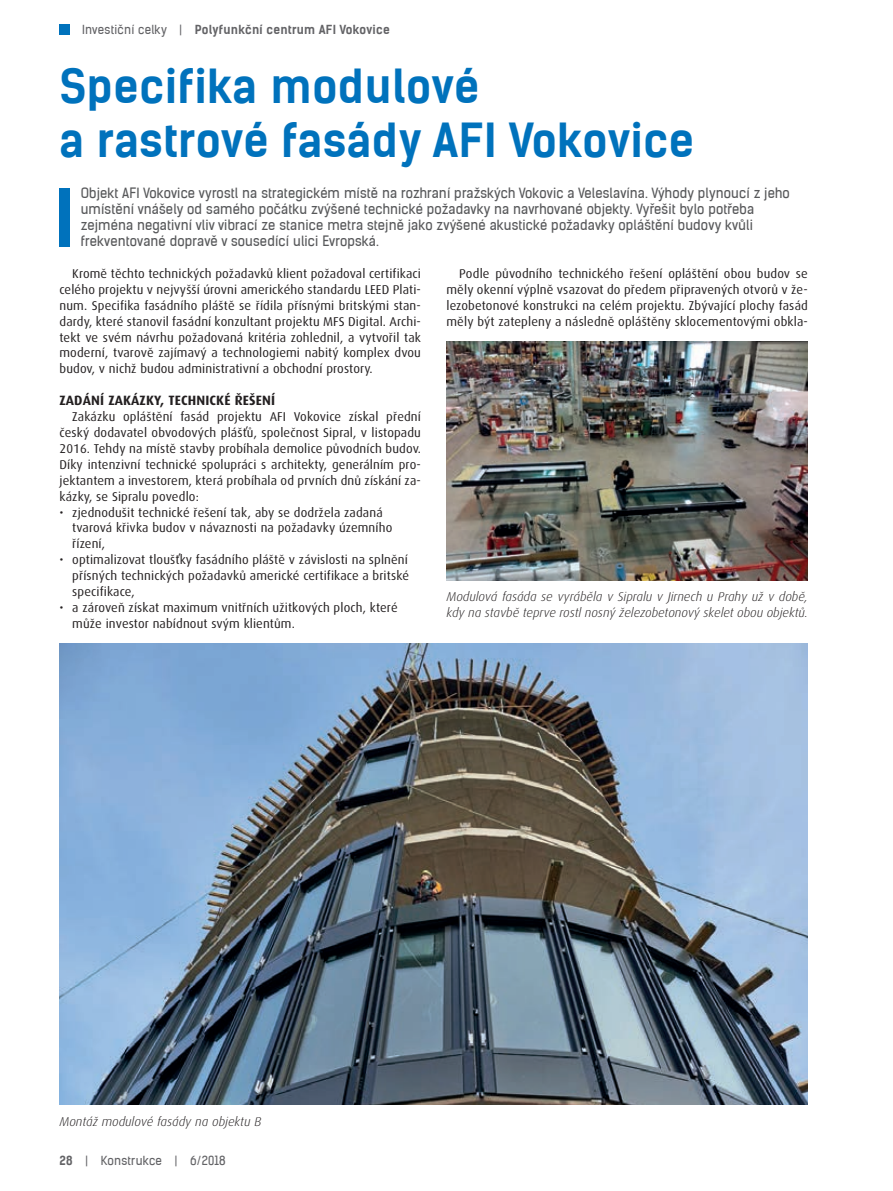
<style>
.page{position:relative;width:893px;height:1191px;background:#fff}
.page>*{position:absolute;margin:0;border:0;box-sizing:border-box;transform-origin:0 0}
.t1{font:700 45px/54px "Kelson Sans CE";letter-spacing:.01em;color:#0072bc}
.t2{font:13.5px/15.9px "Kelson Sans CE";letter-spacing:.01em;color:#57585a}
.t3{font:700 13.5px "Max";letter-spacing:.01em;color:#231f20}
.t4{font:12.75px/15.9px "Max";letter-spacing:.01em;color:#231f20;text-align:justify}
.t5{font:italic 300 12.75px/15.8px "Max";color:#231f20}
.t6{font:700 12px "Kelson Sans CE";letter-spacing:.02em;color:#636366}
.t7{font:12px "Kelson Sans CE";letter-spacing:.02em;color:#636366}
.s1{font-weight:400}
.s2{font-weight:700}
</style>
<div class="page">
<div style="left:60px;top:188px;width:10px;height:58px;background:#0072bc"></div>
<img style="left:446px;top:341px;width:362px;height:239px">
<img style="left:60px;top:644px;width:748px;height:461px">
<div style="left:60px;top:24px;width:10px;height:10px;background:#0072bc"></div>
<p class="t6" style="left:82px;top:23px;width:309px"><span class="s1">Investiční celky |</span> Polyfunkční centrum AFI Vokovice</p>
<h1 class="t1" style="left:60px;top:60px;width:636px">Specifika modulové<br>a rastrové fasády AFI Vokovice</h1>
<p class="t2" style="left:81px;top:185px;width:710px">Objekt AFI Vokovice vyrostl na strategickém místě na rozhraní pražských Vokovic a Veleslavína. Výhody plynoucí z jeho umístění vnášely od samého počátku zvýšené technické požadavky na navrhované objekty. Vyřešit bylo potřeba zejména negativní vliv vibrací ze stanice metra stejně jako zvýšené akustické požadavky opláštění budovy kvůli frekventované dopravě v sousedící ulici Evropská.</p>
<p class="t4" style="left:60px;top:265px;width:363px;text-indent:13px">Kromě těchto technických požadavků klient požadoval certifikaci celého projektu v nejvyšší úrovni amerického standardu LEED Plati‑ num. Specifika fasádního pláště se řídila přísnými britskými stan‑ dardy, které stanovil fasádní konzultant projektu MFS Digital. Archi‑ tekt ve svém návrhu požadovaná kritéria zohlednil, a vytvořil tak moderní, tvarově zajímavý a technologiemi nabitý komplex dvou budov, v nichž budou administrativní a obchodní prostory.</p>
<p class="t3" style="left:60px;top:392px;width:217px">ZADÁNÍ ZAKÁZKY, TECHNICKÉ ŘEŠENÍ</p>
<p class="t4" style="left:60px;top:408px;width:363px;text-indent:13px">Zakázku opláštění fasád projektu AFI Vokovice získal přední český dodavatel obvodových plášťů, společnost Sipral, v listopadu 2016. Tehdy na místě stavby probíhala demolice původních budov.<br>Díky intenzivní technické spolupráci s architekty, generálním pro‑ jektantem a investorem, která probíhala od prvních dnů získání za‑ kázky, se Sipralu povedlo:</p>
<p class="t4" style="left:72px;top:504px;width:321px;text-align:left;text-indent:-13px">• zjednodušit technické řešení tak, aby se dodržela zadaná tvarová křivka budov v návaznosti na požadavky územního řízení,</p>
<p class="t4" style="left:72px;top:551px;width:338px;text-indent:-13px">• optimalizovat tloušťky fasádního pláště v závislosti na splnění přísných technických požadavků americké certifikace a britské specifikace,</p>
<p class="t4" style="left:72px;top:599px;width:327px;text-indent:-13px">• a zároveň získat maximum vnitřních užitkových ploch, které může investor nabídnout svým klientům.</p>
<p class="t4" style="left:446px;top:265px;width:363px;text-indent:13px">Podle původního technického řešení opláštění obou budov se měly okenní výplně vsazovat do předem připravených otvorů v že‑ lezobetonové konstrukci na celém projektu. Zbývající plochy fasád měly být zatepleny a následně opláštěny sklocementovými obkla‑</p>
<p class="t5" style="left:446px;top:589px;width:363px">Modulová fasáda se vyráběla v Sipralu v Jirnech u Prahy už v době, kdy na stavbě teprve rostl nosný železobetonový skelet obou objektů.</p>
<p class="t5" style="left:60px;top:1113px;width:203px">Montáž modulové fasády na objektu B</p>
<p class="t7" style="left:60px;top:1153px;width:168px"><span class="s2">28</span> | Konstrukce | 6/2018</p>
</div>
